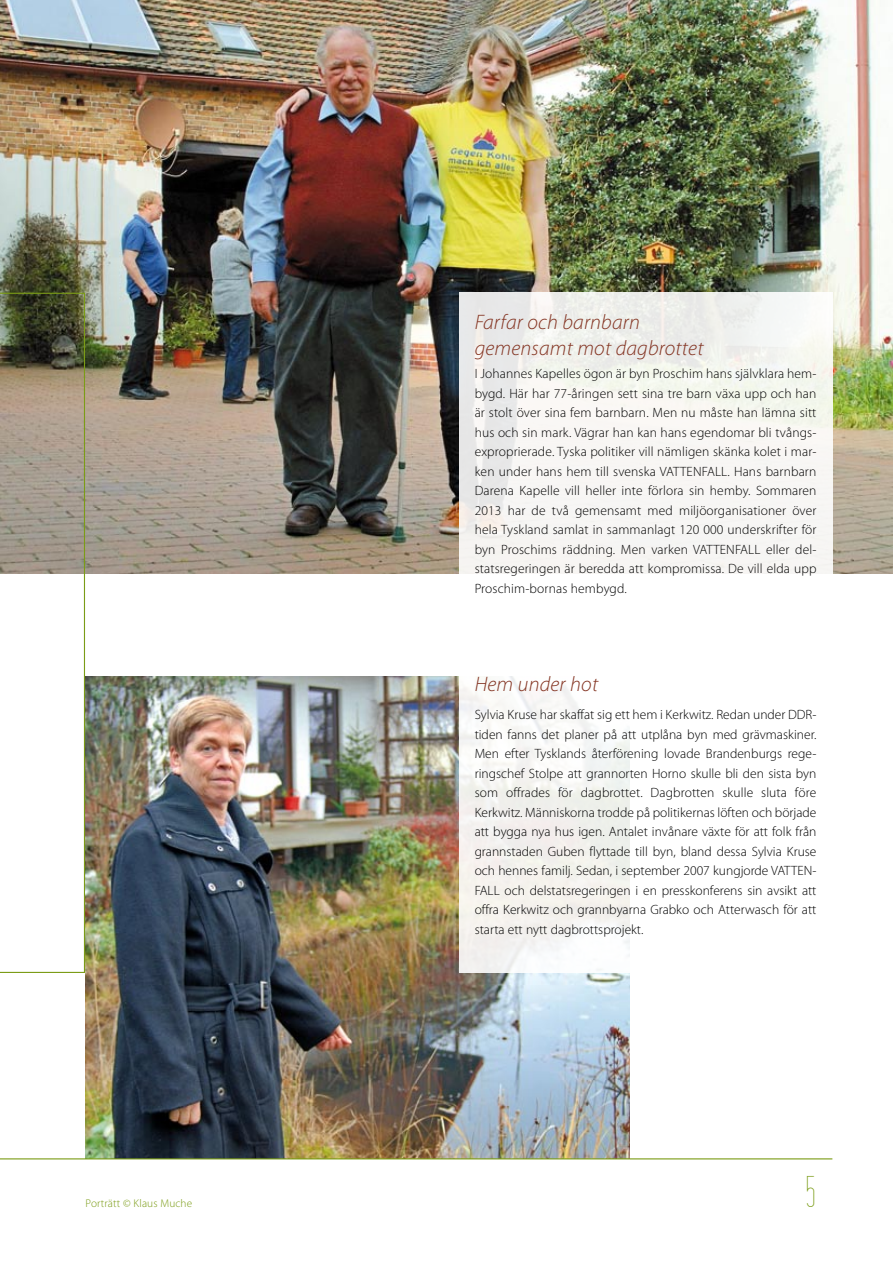
<style>
.page{position:relative;width:893px;height:1263px;background:#fff}
.page>*{position:absolute;margin:0;border:0;box-sizing:border-box;transform-origin:0 0}
.t1{font:45px "Tall Films";color:#7b9c16}
.t2{font:italic 300 21px/25.5px "Myriad Pro";letter-spacing:.01em;color:#833321}
.t3{font:300 13.5px/19.5px "Myriad Pro";color:#000;text-align:justify}
.t4{font:300 11.25px "Myriad Pro";letter-spacing:.01em;color:#7b9c16}
</style>
<div class="page">
<img style="left:85px;top:676px;width:544px;height:482px">
<img style="left:0;top:0;width:893px;height:573px">
<svg style="left:0;top:293px;width:85px;height:680px"></svg>
<svg style="left:459px;top:293px;width:373px;height:680px"></svg>
<hr style="left:0;top:1158px;width:832px;height:1px;background:#7b9c16">
<p class="t4" style="left:86px;top:1197px;width:108px">Porträtt © Klaus Muche</p>
<h2 class="t2" style="left:475px;top:310px;width:230px">Farfar och barnbarn gemensamt mot dagbrottet</h2>
<p class="t3" style="left:475px;top:364px;width:343px">I Johannes Kapelles ögon är byn Proschim hans självklara hem&shy;bygd. Här har 77-åringen sett sina tre barn växa upp och han är stolt över sina fem barnbarn. Men nu måste han lämna sitt hus och sin mark. Vägrar han kan hans egendomar bli tvångs&shy;exproprierade. Tyska politiker vill nämligen skänka kolet i mar&shy;ken under hans hem till svenska VATTENFALL. Hans barnbarn Darena Kapelle vill heller inte förlora sin hemby. Sommaren 2013 har de två gemensamt med miljöorganisationer över hela Tyskland samlat in sammanlagt 120 000 underskrifter för byn Proschims räddning. Men varken VATTENFALL eller del&shy;statsregeringen är beredda att kompromissa. De vill elda upp Proschim-bornas hembygd.</p>
<h2 class="t2" style="left:475px;top:672px;width:125px">Hem under hot</h2>
<p class="t3" style="left:475px;top:705px;width:343px">Sylvia Kruse har skaffat sig ett hem i Kerkwitz. Redan under DDR&shy;tiden fanns det planer på att utplåna byn med grävmaskiner.<br>Men efter Tysklands återförening lovade Brandenburgs rege&shy;ringschef Stolpe att grannorten Horno skulle bli den sista byn som offrades för dagbrottet. Dagbrotten skulle sluta före Kerkwitz. Människorna trodde på politikernas löften och började att bygga nya hus igen. Antalet invånare växte för att folk från grannstaden Guben flyttade till byn, bland dessa Sylvia Kruse och hennes familj. Sedan, i september 2007 kungjorde VATTEN-FALL och delstatsregeringen i en presskonferens sin avsikt att offra Kerkwitz och grannbyarna Grabko och Atterwasch för att starta ett nytt dagbrottsprojekt.</p>
<h1 class="t1" style="left:806px;top:1171px;width:12px">5</h1>
</div>
